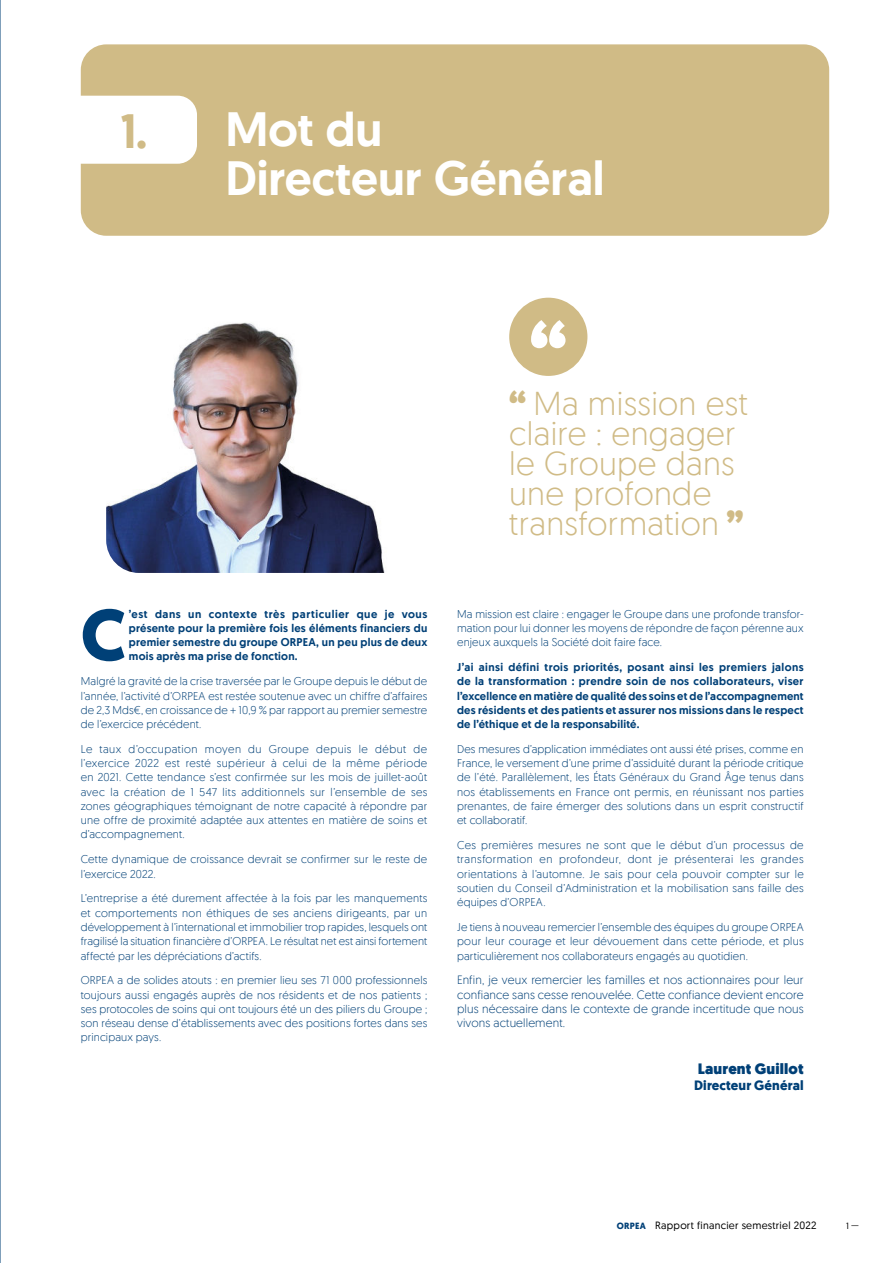
<style>
.page{position:relative;width:893px;height:1263px;background:#fff}
.page>*{position:absolute;margin:0;border:0;box-sizing:border-box;transform-origin:0 0}
.t1{font:700 72.3px "Geomanist";color:#004077}
.t2{font:900 72px "Geomanist";color:#fff}
.t3{font:500 48px/49.5px "Geomanist";color:#fff}
.t4{font:300 33px/30px "Geomanist";letter-spacing:.01em;color:#d0bb86}
.t5{font:900 15px "Geomanist";letter-spacing:.01em;color:#004077}
.t6{font:700 13.5px "Geomanist";letter-spacing:.01em;color:#004077}
.t7{font:300 12px/14.2px "Geomanist";letter-spacing:.015em;color:#004077;text-align:justify}
.t8{font:300 11.25px/14.2px "Geomanist";letter-spacing:.015em;color:#004077;text-align:justify}
.t9{font:500 11.25px/14.2px "Geomanist";letter-spacing:.02em;color:#004077;text-align:justify}
.t10{font:10.5px "Geomanist";letter-spacing:.025em;color:#000}
.t11{font:9px "Geomanist";color:#000}
.s1{color:#d0bb86}
.s2{font-weight:900}
.s3{font-weight:700;font-size:9px;color:#004077}
</style>
<div class="page">
<div style="left:81px;top:44px;width:748px;height:192px;background:#d0bb86;border-radius:26px"></div>
<div style="left:38px;top:96px;width:159px;height:68px;background:#fff;border-radius:19px"></div>
<img style="left:106px;top:322px;width:279px;height:251px">
<div style="left:509px;top:298px;width:78px;height:78px;background:#d0bb86;border-radius:50%"></div>
<h3 class="t3" style="left:225px;top:106px;width:381px;text-indent:-105px"><span class="s1">1.</span> Mot du<br>Directeur Général</h3>
<h2 class="t2" style="left:530px;top:307px;width:39px">“</h2>
<h1 class="t1" style="left:81px;top:597px;width:47px">C</h1>
<p class="t9" style="left:129px;top:607px;width:300px">’est dans un contexte très particulier que je vous présente pour la première fois les éléments financiers du premier semestre du groupe ORPEA, un peu plus de deux mois après ma prise de fonction.</p>
<p class="t8" style="left:81px;top:674px;width:348px">Malgré la gravité de la crise traversée par le Groupe depuis le début de l’année, l’activité d’ORPEA est restée soutenue avec un chiffre d’affaires de 2,3 Mds€, en croissance de + 10,9 % par rapport au premier semestre de l’exercice précédent.</p>
<p class="t8" style="left:81px;top:742px;width:348px">Le taux d’occupation moyen du Groupe depuis le début de l’exercice 2022 est resté supérieur à celui de la même période en 2021. Cette tendance s’est confirmée sur les mois de juillet-août avec la création de 1 547 lits additionnels sur l’ensemble de ses zones géographiques témoignant de notre capacité à répondre par une offre de proximité adaptée aux attentes en matière de soins et d’accompagnement.</p>
<p class="t8" style="left:81px;top:852px;width:348px">Cette dynamique de croissance devrait se confirmer sur le reste de l’exercice 2022.</p>
<p class="t8" style="left:81px;top:891px;width:348px">L’entreprise a été durement affectée à la fois par les manquements et comportements non éthiques de ses anciens dirigeants, par un développement à l’international et immobilier trop rapides, lesquels ont fragilisé la situation financière d’ORPEA. Le résultat net est ainsi fortement affecté par les dépréciations d’actifs.</p>
<p class="t8" style="left:81px;top:973px;width:348px">ORPEA a de solides atouts : en premier lieu ses 71 000 professionnels toujours aussi engagés auprès de nos résidents et de nos patients ; ses protocoles de soins qui ont toujours été un des piliers du Groupe ; son réseau dense d’établissements avec des positions fortes dans ses principaux pays.</p>
<h3 class="t4" style="left:509px;top:389px;width:240px"><span class="s2">“</span> Ma mission est claire : engager le Groupe dans une profonde transformation <span class="s2">”</span></h3>
<p class="t8" style="left:457px;top:607px;width:348px">Ma mission est claire : engager le Groupe dans une profonde transfor&shy;mation pour lui donner les moyens de répondre de façon pérenne aux enjeux auxquels la Société doit faire face.</p>
<p class="t9" style="left:457px;top:660px;width:348px">J’ai ainsi défini trois priorités, posant ainsi les premiers jalons de la transformation : prendre soin de nos collaborateurs, viser l’excellence en matière de qualité des soins et de l’accompagnement des résidents et des patients et assurer nos missions dans le respect de l’éthique et de la responsabilité.</p>
<p class="t8" style="left:457px;top:742px;width:348px">Des mesures d’application immédiates ont aussi été prises, comme en France, le versement d’une prime d’assiduité durant la période critique de l’été. Parallèlement, les États Généraux du Grand Âge tenus dans nos établissements en France ont permis, en réunissant nos parties prenantes, de faire émerger des solutions dans un esprit constructif et collaboratif.</p>
<p class="t8" style="left:457px;top:838px;width:348px">Ces premières mesures ne sont que le début d’un processus de transformation en profondeur, dont je présenterai les grandes orientations à l’automne. Je sais pour cela pouvoir compter sur le soutien du Conseil d’Administration et la mobilisation sans faille des équipes d’ORPEA.</p>
<p class="t8" style="left:457px;top:920px;width:348px">Je tiens à nouveau remercier l’ensemble des équipes du groupe ORPEA pour leur courage et leur dévouement dans cette période, et plus particulièrement nos collaborateurs engagés au quotidien.</p>
<p class="t7" style="left:457px;top:973px;width:348px">Enfin, je veux remercier les familles et nos actionnaires pour leur confiance sans cesse renouvelée. Cette confiance devient encore plus nécessaire dans le contexte de grande incertitude que nous vivons actuellement.</p>
<h3 class="t5" style="left:698px;top:1060px;width:107px">Laurent Guillot</h3>
<p class="t6" style="left:694px;top:1078px;width:111px">Directeur Général</p>
<p class="t10" style="left:617px;top:1220px;width:201px"><span class="s3">ORPEA</span> Rapport financier semestriel 2022</p>
<p class="t11" style="left:846px;top:1220px;width:14px">1 —</p>
</div>
